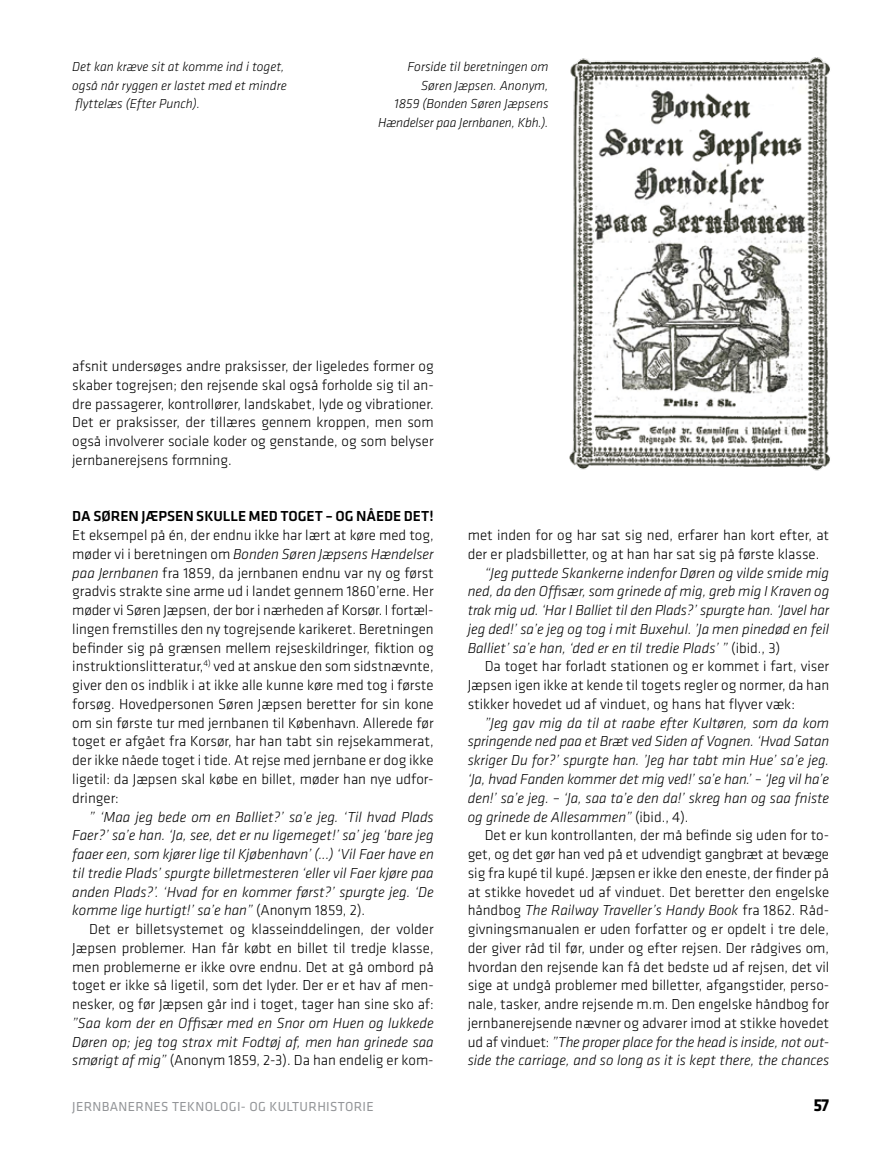
<style>
.page{position:relative;width:893px;height:1149px;background:#fff}
.page>*{position:absolute;margin:0;border:0;box-sizing:border-box;transform-origin:0 0}
.t1{font:700 18px "Klavika";color:#000}
.t2{font:300 15px/18.8px "Klavika";color:#000;text-align:justify}
.t3{font:italic 300 15px/18.8px "Klavika";color:#000;text-align:justify}
.t4{font:500 15px "Klavika";color:#000}
.t5{font:italic 300 13.5px/18.8px "Klavika";color:#000}
.t6{font:13.5px "Klavika";letter-spacing:.025em;color:#939598}
.s1{font-style:italic}
.s2{font-style:normal}
</style>
<div class="page">
<img style="left:569px;top:57px;width:261px;height:414px">
<p class="t5" style="left:72px;top:57px;width:216px">Det kan kræve sit at komme ind i toget, også når ryggen er lastet med et mindre flyttelæs (Efter Punch).</p>
<p class="t5" style="left:378px;top:57px;width:172px;text-align:right">Forside til beretningen om<br>Søren Jæpsen. Anonym,<br>1859 (Bonden Søren Jæpsens<br>Hændelser paa Jernbanen, Kbh.).</p>
<p class="t2" style="left:72px;top:356px;width:363px">afsnit undersøges andre praksisser, der ligeledes former og skaber togrejsen; den rejsende skal også forholde sig til an&shy;dre passagerer, kontrollører, landskabet, lyde og vibrationer.<br>Det er praksisser, der tillæres gennem kroppen, men som også involverer sociale koder og genstande, og som belyser jernbanerejsens formning.</p>
<p class="t4" style="left:72px;top:506px;width:363px">DA SØREN JÆPSEN SKULLE MED TOGET – OG NÅEDE DET!</p>
<p class="t2" style="left:72px;top:525px;width:363px">Et eksempel på én, der endnu ikke har lært at køre med tog, møder vi i beretningen om <span class="s1">Bonden Søren Jæpsens Hændelser paa Jernbanen</span> fra 1859, da jernbanen endnu var ny og først gradvis strakte sine arme ud i landet gennem 1860’erne. Her møder vi Søren Jæpsen, der bor i nærheden af Korsør. I fortæl&shy;lingen fremstilles den ny togrejsende karikeret. Beretningen befinder sig på grænsen mellem rejseskildringer, fiktion og instruktionslitteratur,<sup>4)</sup> ved at anskue den som sidstnævnte, giver den os indblik i at ikke alle kunne køre med tog i første forsøg. Hovedpersonen Søren Jæpsen beretter for sin kone om sin første tur med jernbanen til København. Allerede før toget er afgået fra Korsør, har han tabt sin rejsekammerat, der ikke nåede toget i tide. At rejse med jernbane er dog ikke ligetil: da Jæpsen skal købe en billet, møder han nye udfor&shy;dringer:</p>
<p class="t3" style="left:72px;top:806px;width:363px;text-indent:17px">” ‘Maa jeg bede om en Balliet?’ sa’e jeg. ‘Til hvad Plads Faer?’ sa’e han. ‘Ja, see, det er nu ligemeget!’ sa’ jeg ‘bare jeg faaer een, som kjører lige til Kjøbenhavn’ (...) ‘Vil Faer have en til tredie Plads’ spurgte billetmesteren ‘eller vil Faer kjøre paa anden Plads?’. ‘Hvad for en kommer først?’ spurgte jeg. ‘De komme lige hurtigt!’ sa’e han” <span class="s2">(Anonym 1859, 2).</span></p>
<p class="t2" style="left:72px;top:919px;width:363px;text-indent:17px">Det er billetsystemet og klasseinddelingen, der volder Jæpsen problemer. Han får købt en billet til tredje klasse, men problemerne er ikke ovre endnu. Det at gå ombord på toget er ikke så ligetil, som det lyder. Der er et hav af men&shy;nesker, og før Jæpsen går ind i toget, tager han sine sko af:</p>
<p class="t3" style="left:72px;top:1013px;width:363px">”Saa kom der en Offisær med en Snor om Huen og lukkede Døren op; jeg tog strax mit Fodtøj af, men han grinede saa smørigt af mig” <span class="s2">(Anonym 1859, 2-3). Da han endelig er kom-</span></p>
<p class="t2" style="left:468px;top:525px;width:363px">met inden for og har sat sig ned, erfarer han kort efter, at der er pladsbilletter, og at han har sat sig på første klasse.</p>
<p class="t3" style="left:468px;top:563px;width:363px;text-indent:17px">“Jeg puttede Skankerne indenfor Døren og vilde smide mig ned, da den Offisær, som grinede af mig, greb mig I Kraven og trak mig ud. ‘Har I Balliet til den Plads?’ spurgte han. ‘Javel har jeg ded!’ sa’e jeg og tog i mit Buxehul. ’Ja men pinedød en feil Balliet’ sa’e han, ‘ded er en til tredie Plads’ ” <span class="s2">(ibid., 3)</span></p>
<p class="t2" style="left:468px;top:656px;width:363px;text-indent:17px">Da toget har forladt stationen og er kommet i fart, viser Jæpsen igen ikke at kende til togets regler og normer, da han stikker hovedet ud af vinduet, og hans hat flyver væk:</p>
<p class="t3" style="left:468px;top:713px;width:363px;text-indent:17px">”Jeg gav mig da til at raabe efter Kultøren, som da kom springende ned paa et Bræt ved Siden af Vognen. ‘Hvad Satan skriger Du for?’ spurgte han. ’Jeg har tabt min Hue’ sa’e jeg. ‘Ja, hvad Fanden kommer det mig ved!’ sa’e han.’ – ‘Jeg vil ha’e den!’ sa’e jeg. – ‘Ja, saa ta’e den da!’ skreg han og saa fniste og grinede de Allesammen” <span class="s2">(ibid., 4).</span></p>
<p class="t2" style="left:468px;top:825px;width:363px;text-indent:17px">Det er kun kontrollanten, der må befinde sig uden for to&shy;get, og det gør han ved på et udvendigt gangbræt at bevæge sig fra kupé til kupé. Jæpsen er ikke den eneste, der finder på at stikke hovedet ud af vinduet. Det beretter den engelske håndbog <span class="s1">The Railway Traveller’s Handy Book</span> fra 1862. Råd&shy;givningsmanualen er uden forfatter og er opdelt i tre dele, der giver råd til før, under og efter rejsen. Der rådgives om, hvordan den rejsende kan få det bedste ud af rejsen, det vil sige at undgå problemer med billetter, afgangstider, perso&shy;nale, tasker, andre rejsende m.m. Den engelske håndbog for jernbanerejsende nævner og advarer imod at stikke hovedet ud af vinduet: <span class="s1">”The proper place for the head is inside, not out&shy;side the carriage, and so long as it is kept there, the chances</span></p>
<p class="t6" style="left:72px;top:1097px;width:303px">JERNBANERNES TEKNOLOGI- OG KULTURHISTORIE</p>
<p class="t1" style="left:813px;top:1092px;width:17px">57</p>
</div>
